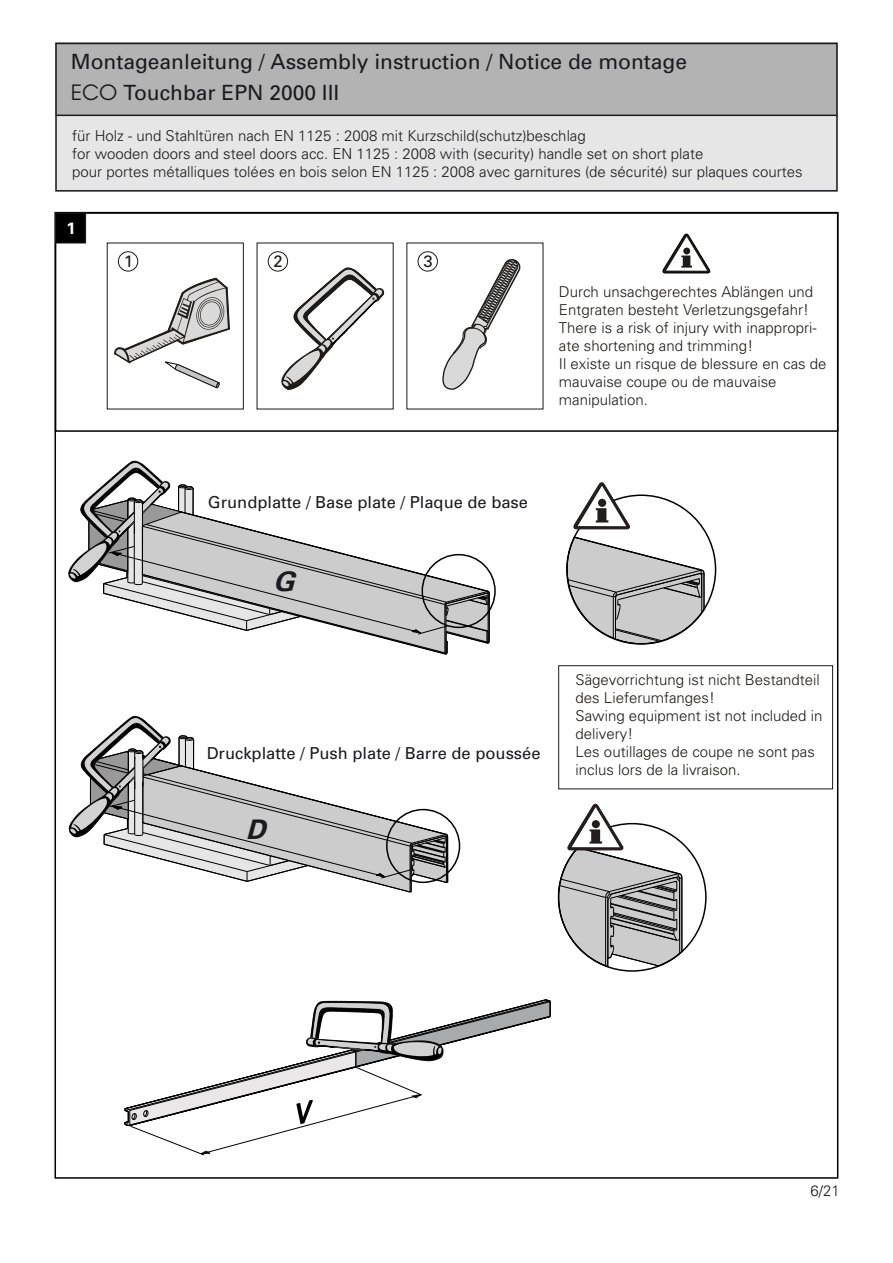
<style>
.page{position:relative;width:893px;height:1263px;background:#fff}
.page>*{position:absolute;margin:0;border:0;box-sizing:border-box;transform-origin:0 0}
.t1{font:italic 700 27px "Univers";color:#1b1b1f}
.t2{font:21px/31.5px "Univers";color:#1b1b1f}
.t3{font:16.5px "Univers";color:#1b1b1f}
.t4{font:16.5px "Univers";color:#1d1a17}
.t5{font:700 16.5px "Univers";color:#fff}
.t6{font:300 15px/18.1px "Univers";color:#1d1a17}
.t7{font:300 15px/18px "Univers";color:#1b1b1f}
.s1{font-family:"Avant Garde"}
</style>
<div class="page">
<div style="left:55px;top:116px;width:783px;height:76px;background:#e6e6e6"></div>
<div style="left:55px;top:43px;width:783px;height:73px;background:#b3b3b3"></div>
<div style="left:55px;top:212px;width:783px;height:220px;border:1px solid #000"></div>
<div style="left:55px;top:213px;width:31px;height:30px;background:#000;border:1px solid #1d1a17"></div>
<div style="left:268px;top:251px;width:20px;height:20px;background:#fff;border:1px solid #1d1a17;border-radius:50%"></div>
<svg style="left:281px;top:268px;width:103px;height:122px"></svg>
<div style="left:418px;top:251px;width:20px;height:20px;background:#fff;border:1px solid #1d1a17;border-radius:50%"></div>
<svg style="left:442px;top:259px;width:79px;height:131px"></svg>
<div style="left:118px;top:251px;width:20px;height:20px;background:#fff;border:1px solid #1d1a17;border-radius:50%"></div>
<svg style="left:114px;top:278px;width:116px;height:111px"></svg>
<svg style="left:663px;top:234px;width:47px;height:39px"></svg>
<div style="left:683px;top:248px;width:7px;height:6px;background:#1d1a17;border-radius:50%"></div>
<div style="left:558px;top:665px;width:275px;height:124px;background:#fff;border:1px solid #1d1a17"></div>
<svg style="left:566px;top:536px;width:139px;height:109px"></svg>
<svg style="left:574px;top:483px;width:56px;height:46px"></svg>
<div style="left:598px;top:499px;width:8px;height:8px;background:#231e1d;border-radius:50%"></div>
<hr style="left:682px;top:878px;width:1px;height:74px;background:#000">
<svg style="left:557px;top:804px;width:125px;height:163px"></svg>
<div style="left:592px;top:820px;width:8px;height:8px;background:#231e1d;border-radius:50%"></div>
<svg style="left:326px;top:999px;width:219px;height:17px"></svg>
<svg style="left:545px;top:999px;width:6px;height:18px"></svg>
<svg style="left:443px;top:1016px;width:107px;height:39px"></svg>
<svg style="left:68px;top:461px;width:422px;height:194px"></svg>
<svg style="left:69px;top:716px;width:379px;height:176px"></svg>
<svg style="left:124px;top:1001px;width:319px;height:155px"></svg>
<h2 class="t2" style="left:71px;top:47px;width:618px">Montageanleitung / Assembly instruction / Notice de montage<br><span class="s1">ECO</span> Touchbar EPN 2000 III</h2>
<p class="t7" style="left:72px;top:128px;width:732px">für Holz - und Stahltüren nach EN 1125 : 2008 mit Kurzschild(schutz)beschlag<br>for wooden doors and steel doors acc. EN 1125 : 2008 with (security) handle set on short plate<br>pour portes métalliques tolées en bois selon EN 1125 : 2008 avec garnitures (de sécurité) sur plaques courtes</p>
<p class="t5" style="left:66px;top:221px;width:11px">1</p>
<p class="t4" style="left:124px;top:254px;width:11px">1</p>
<p class="t4" style="left:274px;top:254px;width:11px">2</p>
<p class="t4" style="left:423px;top:254px;width:11px">3</p>
<p class="t6" style="left:559px;top:283px;width:269px">Durch unsachgerechtes Ablängen und Entgraten besteht Verletzungsgefahr!<br>There is a risk of injury with inappropri&shy;ate shortening and trimming!<br>Il existe un risque de blessure en cas de mauvaise coupe ou de mauvaise manipulation.</p>
<p class="t3" style="left:208px;top:495px;width:322px">Grundplatte / Base plate / Plaque de base</p>
<h1 class="t1" style="left:273px;top:570px;width:30px">G</h1>
<p class="t3" style="left:207px;top:746px;width:335px">Druckplatte / Push plate / Barre de poussée</p>
<h1 class="t1" style="left:246px;top:818px;width:28px">D</h1>
<p class="t6" style="left:576px;top:671px;width:248px">Sägevorrichtung ist nicht Bestandteil des Lieferumfanges!<br>Sawing equipment ist not included in delivery!<br>Les outillages de coupe ne sont pas inclus lors de la livraison.</p>
<p class="t7" style="left:811px;top:1182px;width:31px">6/21</p>
</div>
